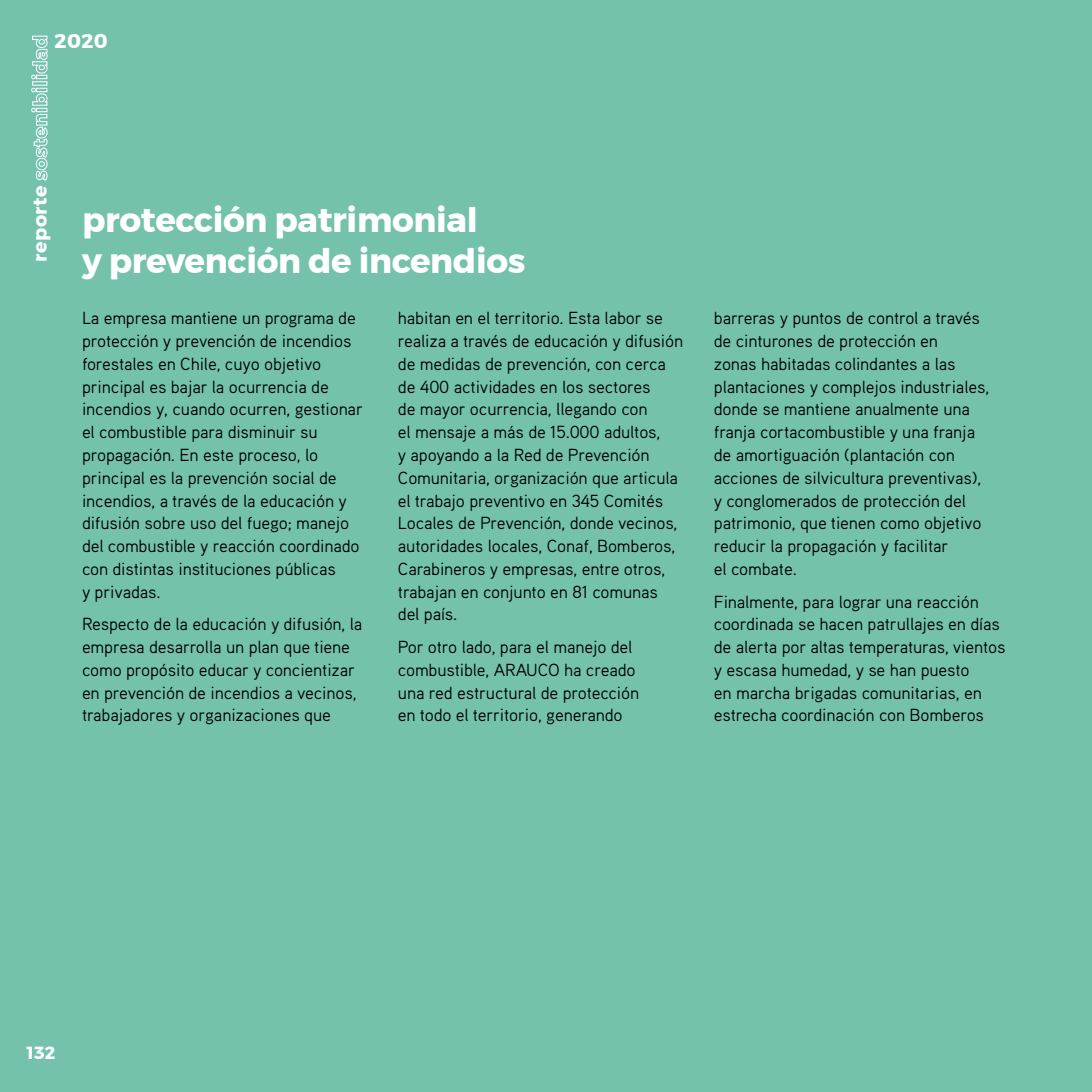
<style>
.page{position:relative;width:1092px;height:1092px;background:#fff}
.page>*{position:absolute;margin:0;border:0;box-sizing:border-box;transform-origin:0 0}
.t1{font:700 34.12px/40.9px "Montserrat";letter-spacing:-.01em;color:#fff}
.t2{font:700 19.78px "Montserrat";color:#fff}
.t3{font:700 19.25px "Montserrat";letter-spacing:.02em;color:#fff}
.t4{font:17.5px/22.8px "Aaux Pro OT";letter-spacing:-.01em;color:#000}
.t5{font:700 17.5px "Montserrat";color:#fff}
</style>
<div class="page">
<div style="left:0;top:0;width:1091px;height:1091px;background:#74c2ac"></div>
<p class="t2" style="left:55px;top:25px;width:55px">2020</p>
<p class="t3" style="left:25px;top:261px;width:228px;rotate:-90deg">reporte sostenibilidad</p>
<h1 class="t1" style="left:82px;top:199px;width:445px">protección patrimonial<br>y prevención de incendios</h1>
<p class="t4" style="left:82px;top:306px;width:282px">La empresa mantiene un programa de protección y prevención de incendios forestales en Chile, cuyo objetivo principal es bajar la ocurrencia de incendios y, cuando ocurren, gestionar el combustible para disminuir su propagación. En este proceso, lo principal es la prevención social de incendios, a través de la educación y difusión sobre uso del fuego; manejo del combustible y reacción coordinado con distintas instituciones públicas<br>y privadas.</p>
<p class="t4" style="left:82px;top:612px;width:282px">Respecto de la educación y difusión, la empresa desarrolla un plan que tiene como propósito educar y concientizar en prevención de incendios a vecinos, trabajadores y organizaciones que</p>
<p class="t4" style="left:398px;top:306px;width:287px">habitan en el territorio. Esta labor se realiza a través de educación y difusión de medidas de prevención, con cerca de 400 actividades en los sectores<br>de mayor ocurrencia, llegando con<br>el mensaje a más de 15.000 adultos,<br>y apoyando a la Red de Prevención Comunitaria, organización que articula el trabajo preventivo en 345 Comités Locales de Prevención, donde vecinos, autoridades locales, Conaf, Bomberos, Carabineros y empresas, entre otros, trabajan en conjunto en 81 comunas del país.</p>
<p class="t4" style="left:398px;top:635px;width:243px">Por otro lado, para el manejo del combustible, ARAUCO ha creado una red estructural de protección en todo el territorio, generando</p>
<p class="t4" style="left:713px;top:306px;width:277px">barreras y puntos de control a través de cinturones de protección en<br>zonas habitadas colindantes a las plantaciones y complejos industriales, donde se mantiene anualmente una franja cortacombustible y una franja de amortiguación (plantación con acciones de silvicultura preventivas), y conglomerados de protección del patrimonio, que tienen como objetivo reducir la propagación y facilitar<br>el combate.</p>
<p class="t4" style="left:713px;top:589px;width:293px">Finalmente, para lograr una reacción coordinada se hacen patrullajes en días de alerta por altas temperaturas, vientos y escasa humedad, y se han puesto<br>en marcha brigadas comunitarias, en estrecha coordinación con Bomberos</p>
<p class="t5" style="left:27px;top:1038px;width:30px">132</p>
</div>
